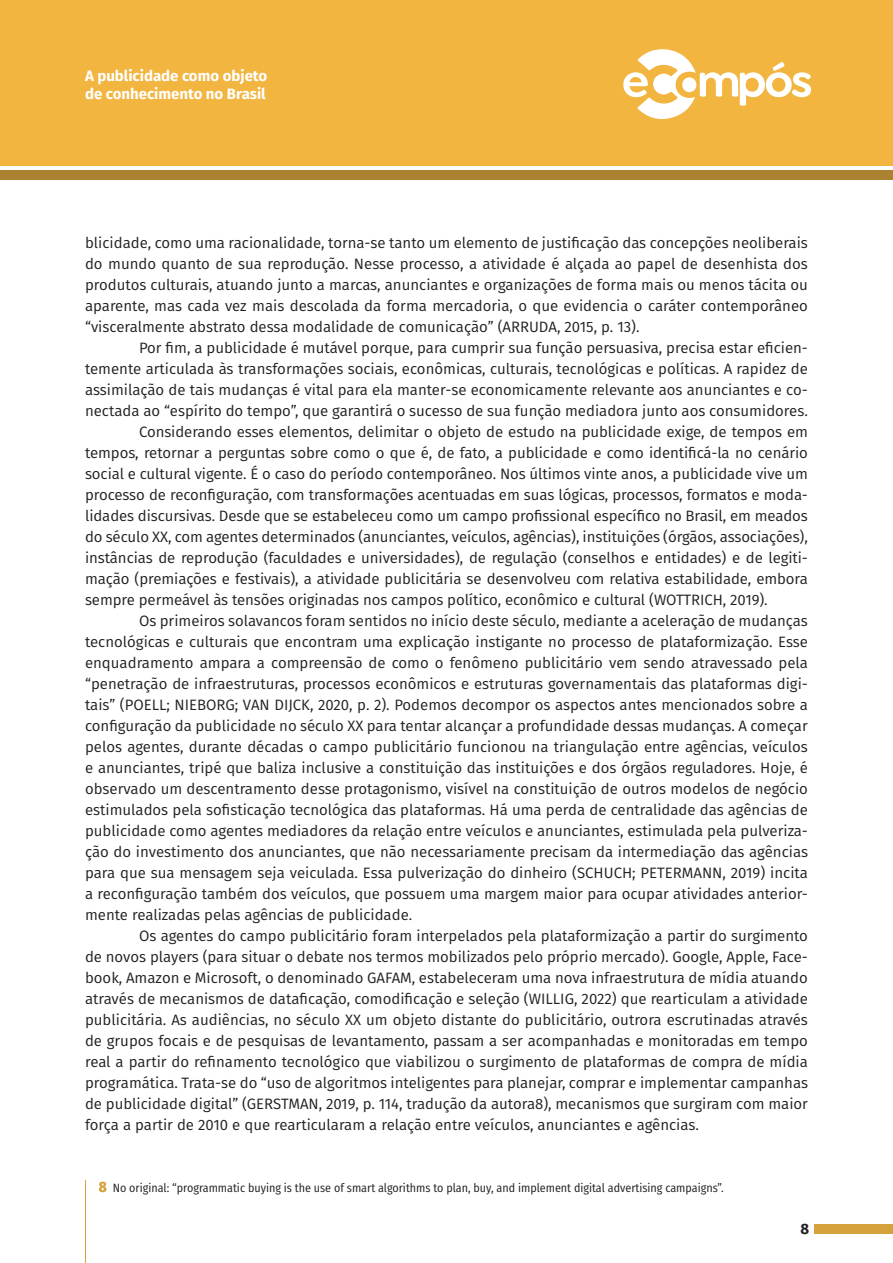
<style>
.page{position:relative;width:893px;height:1263px;background:#fff}
.page>*{position:absolute;margin:0;border:0;box-sizing:border-box;transform-origin:0 0}
.t1{font:15px/21px "Fira Sans";color:#231f20;text-align:justify}
.t2{font:700 15px/18px "Fira Sans";color:#fff}
.t3{font:700 15px "Fira Sans";color:#231f20}
.t4{font:12px "Fira Sans Condensed";color:#231f20}
.s1{font-weight:800;font-size:15px;color:#d4a13b}
</style>
<div class="page">
<div style="left:0;top:0;width:893px;height:166px;background:#f2b540"></div>
<div style="left:0;top:170px;width:893px;height:10px;background:#ab822f"></div>
<div style="left:814px;top:1224px;width:79px;height:9px;background:#d4a13b"></div>
<svg style="left:623px;top:49px;width:188px;height:70px"></svg>
<hr style="left:85px;top:1180px;width:1px;height:83px;background:#d4a13b">
<p class="t2" style="left:85px;top:65px;width:184px">A publicidade como objeto de conhecimento no Brasil</p>
<p class="t1" style="left:85px;top:232px;width:724px">blicidade, como uma racionalidade, torna-se tanto um elemento de justificação das concepções neoliberais do mundo quanto de sua reprodução. Nesse processo, a atividade é alçada ao papel de desenhista dos produtos culturais, atuando junto a marcas, anunciantes e organizações de forma mais ou menos tácita ou aparente, mas cada vez mais descolada da forma mercadoria, o que evidencia o caráter contemporâneo “visceralmente abstrato dessa modalidade de comunicação” (ARRUDA, 2015, p. 13).</p>
<p class="t1" style="left:139px;top:337px;width:670px">Por fim, a publicidade é mutável porque, para cumprir sua função persuasiva, precisa estar eficien-</p>
<p class="t1" style="left:85px;top:358px;width:724px">temente articulada às transformações sociais, econômicas, culturais, tecnológicas e políticas. A rapidez de</p>
<p class="t1" style="left:85px;top:379px;width:724px">assimilação de tais mudanças é vital para ela manter-se economicamente relevante aos anunciantes e co-</p>
<p class="t1" style="left:85px;top:400px;width:724px">nectada ao “espírito do tempo”, que garantirá o sucesso de sua função mediadora junto aos consumidores.</p>
<p class="t1" style="left:139px;top:421px;width:670px">Considerando esses elementos, delimitar o objeto de estudo na publicidade exige, de tempos em</p>
<p class="t1" style="left:85px;top:442px;width:724px">tempos, retornar a perguntas sobre como o que é, de fato, a publicidade e como identificá-la no cenário</p>
<p class="t1" style="left:85px;top:463px;width:724px">social e cultural vigente. É o caso do período contemporâneo. Nos últimos vinte anos, a publicidade vive um</p>
<p class="t1" style="left:85px;top:484px;width:724px">processo de reconfiguração, com transformações acentuadas em suas lógicas, processos, formatos e moda-</p>
<p class="t1" style="left:85px;top:505px;width:724px">lidades discursivas. Desde que se estabeleceu como um campo profissional específico no Brasil, em meados</p>
<p class="t1" style="left:85px;top:526px;width:724px">do século XX, com agentes determinados (anunciantes, veículos, agências), instituições (órgãos, associações),</p>
<p class="t1" style="left:85px;top:547px;width:724px">instâncias de reprodução (faculdades e universidades), de regulação (conselhos e entidades) e de legiti-</p>
<p class="t1" style="left:85px;top:568px;width:724px">mação (premiações e festivais), a atividade publicitária se desenvolveu com relativa estabilidade, embora</p>
<p class="t1" style="left:85px;top:589px;width:684px">sempre permeável às tensões originadas nos campos político, econômico e cultural (WOTTRICH, 2019).</p>
<p class="t1" style="left:139px;top:610px;width:670px">Os primeiros solavancos foram sentidos no início deste século, mediante a aceleração de mudanças</p>
<p class="t1" style="left:85px;top:631px;width:724px">tecnológicas e culturais que encontram uma explicação instigante no processo de plataformização. Esse</p>
<p class="t1" style="left:85px;top:652px;width:724px">enquadramento ampara a compreensão de como o fenômeno publicitário vem sendo atravessado pela</p>
<p class="t1" style="left:85px;top:673px;width:724px">“penetração de infraestruturas, processos econômicos e estruturas governamentais das plataformas digi-</p>
<p class="t1" style="left:85px;top:694px;width:724px">tais” (POELL; NIEBORG; VAN DIJCK, 2020, p. 2). Podemos decompor os aspectos antes mencionados sobre a</p>
<p class="t1" style="left:85px;top:715px;width:724px">configuração da publicidade no século XX para tentar alcançar a profundidade dessas mudanças. A começar</p>
<p class="t1" style="left:85px;top:736px;width:724px">pelos agentes, durante décadas o campo publicitário funcionou na triangulação entre agências, veículos</p>
<p class="t1" style="left:85px;top:757px;width:724px">e anunciantes, tripé que baliza inclusive a constituição das instituições e dos órgãos reguladores. Hoje, é</p>
<p class="t1" style="left:85px;top:778px;width:724px">observado um descentramento desse protagonismo, visível na constituição de outros modelos de negócio</p>
<p class="t1" style="left:85px;top:799px;width:724px">estimulados pela sofisticação tecnológica das plataformas. Há uma perda de centralidade das agências de</p>
<p class="t1" style="left:85px;top:820px;width:724px">publicidade como agentes mediadores da relação entre veículos e anunciantes, estimulada pela pulveriza-</p>
<p class="t1" style="left:85px;top:841px;width:724px">ção do investimento dos anunciantes, que não necessariamente precisam da intermediação das agências</p>
<p class="t1" style="left:85px;top:862px;width:724px">para que sua mensagem seja veiculada. Essa pulverização do dinheiro (SCHUCH; PETERMANN, 2019) incita</p>
<p class="t1" style="left:85px;top:883px;width:724px">a reconfiguração também dos veículos, que possuem uma margem maior para ocupar atividades anterior-</p>
<p class="t1" style="left:85px;top:904px;width:329px">mente realizadas pelas agências de publicidade.</p>
<p class="t1" style="left:139px;top:925px;width:670px">Os agentes do campo publicitário foram interpelados pela plataformização a partir do surgimento</p>
<p class="t1" style="left:85px;top:946px;width:724px">de novos players (para situar o debate nos termos mobilizados pelo próprio mercado). Google, Apple, Face-</p>
<p class="t1" style="left:85px;top:967px;width:724px">book, Amazon e Microsoft, o denominado GAFAM, estabeleceram uma nova infraestrutura de mídia atuando</p>
<p class="t1" style="left:85px;top:988px;width:724px">através de mecanismos de dataficação, comodificação e seleção (WILLIG, 2022) que rearticulam a atividade</p>
<p class="t1" style="left:85px;top:1009px;width:724px">publicitária. As audiências, no século XX um objeto distante do publicitário, outrora escrutinadas através</p>
<p class="t1" style="left:85px;top:1030px;width:724px">de grupos focais e de pesquisas de levantamento, passam a ser acompanhadas e monitoradas em tempo</p>
<p class="t1" style="left:85px;top:1051px;width:724px">real a partir do refinamento tecnológico que viabilizou o surgimento de plataformas de compra de mídia</p>
<p class="t1" style="left:85px;top:1072px;width:724px">programática. Trata-se do “uso de algoritmos inteligentes para planejar, comprar e implementar campanhas</p>
<p class="t1" style="left:85px;top:1093px;width:724px">de publicidade digital” (GERSTMAN, 2019, p. 114, tradução da autora8), mecanismos que surgiram com maior</p>
<p class="t1" style="left:85px;top:1114px;width:615px">força a partir de 2010 e que rearticularam a relação entre veículos, anunciantes e agências.</p>
<p class="t4" style="left:99px;top:1179px;width:626px"><span class="s1">8</span> No original: “programmatic buying is the use of smart algorithms to plan, buy, and implement digital advertising campaigns”.</p>
<p class="t3" style="left:800px;top:1216px;width:10px">8</p>
</div>
